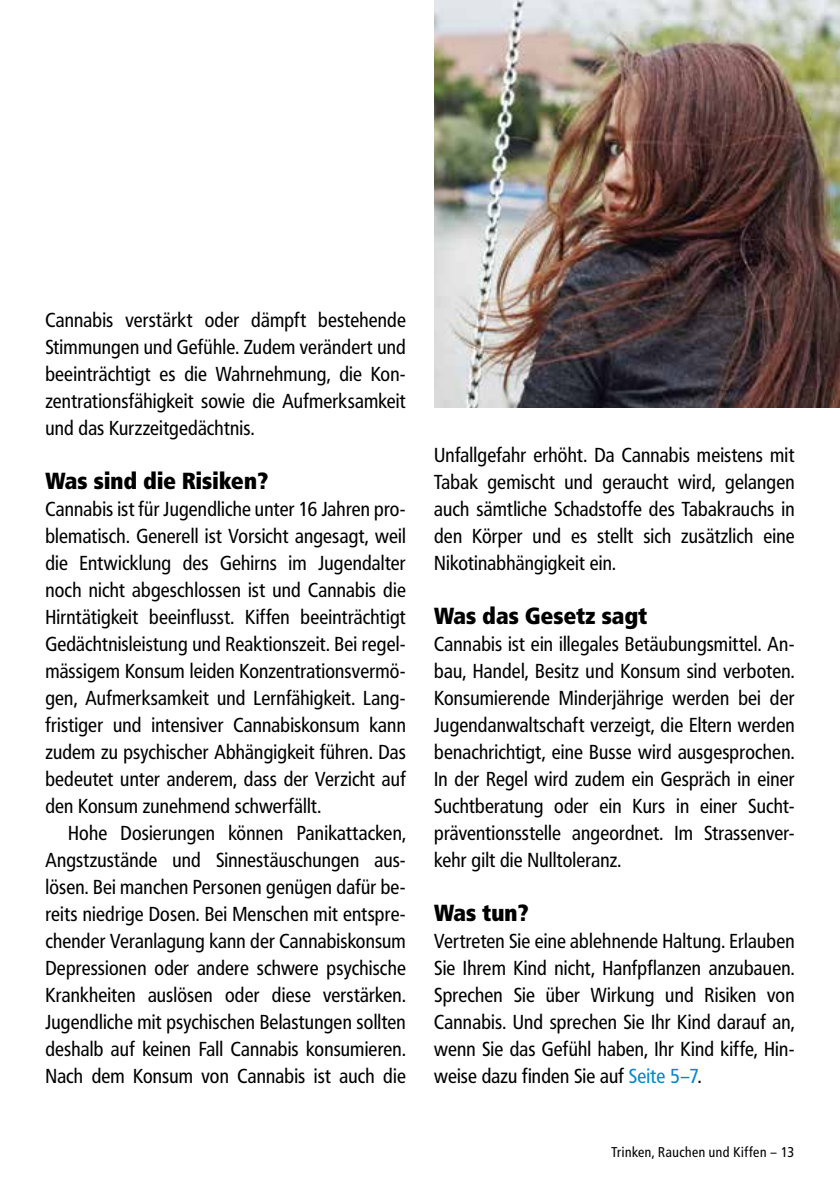
<style>
.page{position:relative;width:840px;height:1191px;background:#fff}
.page>*{position:absolute;margin:0;border:0;box-sizing:border-box;transform-origin:0 0}
.t1{font:800 23px "Frutiger Condensed BQ";letter-spacing:.01em;color:#000}
.t2{font:20px/27px "Frutiger Condensed BQ";letter-spacing:.01em;color:#000;text-align:justify}
.t3{font:14px "Frutiger Condensed BQ";letter-spacing:.04em;color:#000}
.s1{color:#008aca}
</style>
<div class="page">
<img style="left:434px;top:0;width:405px;height:408px">
<p class="t2" style="left:45px;top:306px;width:362px">Cannabis verstärkt oder dämpft bestehende Stimmungen und Gefühle. Zudem verändert und beeinträchtigt es die Wahrnehmung, die Kon&shy;zentrationsfähigkeit sowie die Aufmerksamkeit und das Kurzzeitgedächtnis.</p>
<p class="t1" style="left:45px;top:466px;width:224px">Was sind die Risiken?</p>
<p class="t2" style="left:45px;top:495px;width:362px">Cannabis ist für Jugendliche unter 16 Jahren pro&shy;blematisch. Generell ist Vorsicht angesagt, weil die Entwicklung des Gehirns im Jugendalter noch nicht abgeschlossen ist und Cannabis die Hirntätigkeit beeinflusst. Kiffen beeinträchtigt Gedächtnisleistung und Reaktionszeit. Bei regel&shy;mässigem Konsum leiden Konzentrationsvermö&shy;gen, Aufmerksamkeit und Lernfähigkeit. Lang&shy;fristiger und intensiver Cannabiskonsum kann zudem zu psychischer Abhängigkeit führen. Das bedeutet unter anderem, dass der Verzicht auf den Konsum zunehmend schwerfällt.</p>
<p class="t2" style="left:45px;top:819px;width:362px;text-indent:23px">Hohe Dosierungen können Panikattacken, Angstzustände und Sinnestäuschungen aus&shy;lösen. Bei manchen Personen genügen dafür be&shy;reits niedrige Dosen. Bei Menschen mit entspre&shy;chender Veranlagung kann der Cannabiskonsum Depressionen oder andere schwere psychische Krankheiten auslösen oder diese verstärken.<br>Jugendliche mit psychischen Belastungen sollten deshalb auf keinen Fall Cannabis konsumieren.<br>Nach dem Konsum von Cannabis ist auch die</p>
<p class="t2" style="left:434px;top:441px;width:362px">Unfallgefahr erhöht. Da Cannabis meistens mit Tabak gemischt und geraucht wird, gelangen auch sämtliche Schadstoffe des Tabakrauchs in den Körper und es stellt sich zusätzlich eine Nikotinabhängigkeit ein.</p>
<p class="t1" style="left:434px;top:601px;width:214px">Was das Gesetz sagt</p>
<p class="t2" style="left:434px;top:630px;width:362px">Cannabis ist ein illegales Betäubungsmittel. An&shy;bau, Handel, Besitz und Konsum sind verboten.<br>Konsumierende Minderjährige werden bei der Jugendanwaltschaft verzeigt, die Eltern werden benachrichtigt, eine Busse wird ausgesprochen.<br>In der Regel wird zudem ein Gespräch in einer Suchtberatung oder ein Kurs in einer Sucht&shy;präventionsstelle angeordnet. Im Strassenver&shy;kehr gilt die Nulltoleranz.</p>
<p class="t1" style="left:434px;top:898px;width:96px">Was tun?</p>
<p class="t2" style="left:434px;top:927px;width:362px">Vertreten Sie eine ablehnende Haltung. Erlauben Sie Ihrem Kind nicht, Hanfpflanzen anzubauen.<br>Sprechen Sie über Wirkung und Risiken von Cannabis. Und sprechen Sie Ihr Kind darauf an, wenn Sie das Gefühl haben, Ihr Kind kiffe, Hin&shy;weise dazu finden Sie auf <span class="s1">Seite 5–7</span>.</p>
<p class="t3" style="left:611px;top:1143px;width:184px">Trinken, Rauchen und Kiffen – 13</p>
</div>
